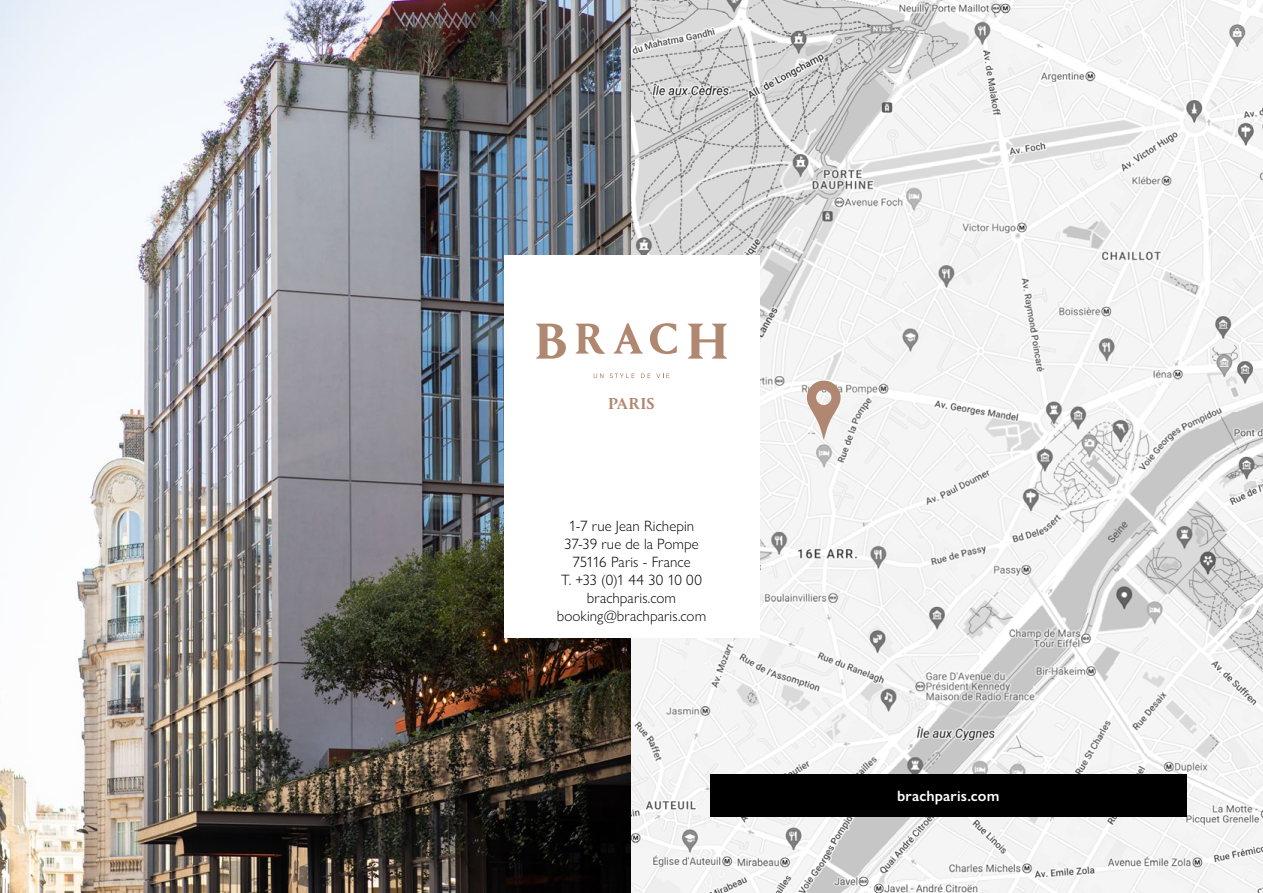
<style>
.page{position:relative;width:1263px;height:893px;background:#fff}
.page>*{position:absolute;margin:0;border:0;box-sizing:border-box;transform-origin:0 0}
.t1{font:500 21px "Portrait";letter-spacing:.005em;color:#b08770}
.t2{font:300 15px/18px "Gill Sans Nova";letter-spacing:.005em;color:#000;text-align:center}
.t3{font:600 15px "Gill Sans Nova";letter-spacing:.01em;color:#fff}
</style>
<div class="page">
<img style="left:0;top:0;width:1263px;height:893px">
<div style="left:504px;top:255px;width:255px;height:383px;background:#fff"></div>
<svg style="left:807px;top:381px;width:33px;height:59px"></svg>
<svg style="left:536px;top:324px;width:30px;height:35px"></svg>
<svg style="left:575px;top:324px;width:30px;height:30px"></svg>
<svg style="left:613px;top:323px;width:30px;height:31px"></svg>
<svg style="left:650px;top:323px;width:27px;height:31px"></svg>
<svg style="left:688px;top:324px;width:39px;height:35px"></svg>
<svg style="left:594px;top:373px;width:9px;height:5px"></svg>
<svg style="left:610px;top:373px;width:25px;height:5px"></svg>
<svg style="left:641px;top:373px;width:28px;height:5px"></svg>
<div style="left:710px;top:774px;width:476px;height:42px;background:#000"></div>
<h1 class="t1" style="left:608px;top:388px;width:48px">PARIS</h1>
<p class="t2" style="left:557px;top:517px;width:151px">1-7 rue Jean Richepin<br>37-39 rue de la Pompe<br>75116 Paris - France<br>T. +33 (0)1 44 30 10 00 brachparis.com booking@brachparis.com</p>
<p class="t3" style="left:897px;top:786px;width:104px">brachparis.com</p>
</div>
